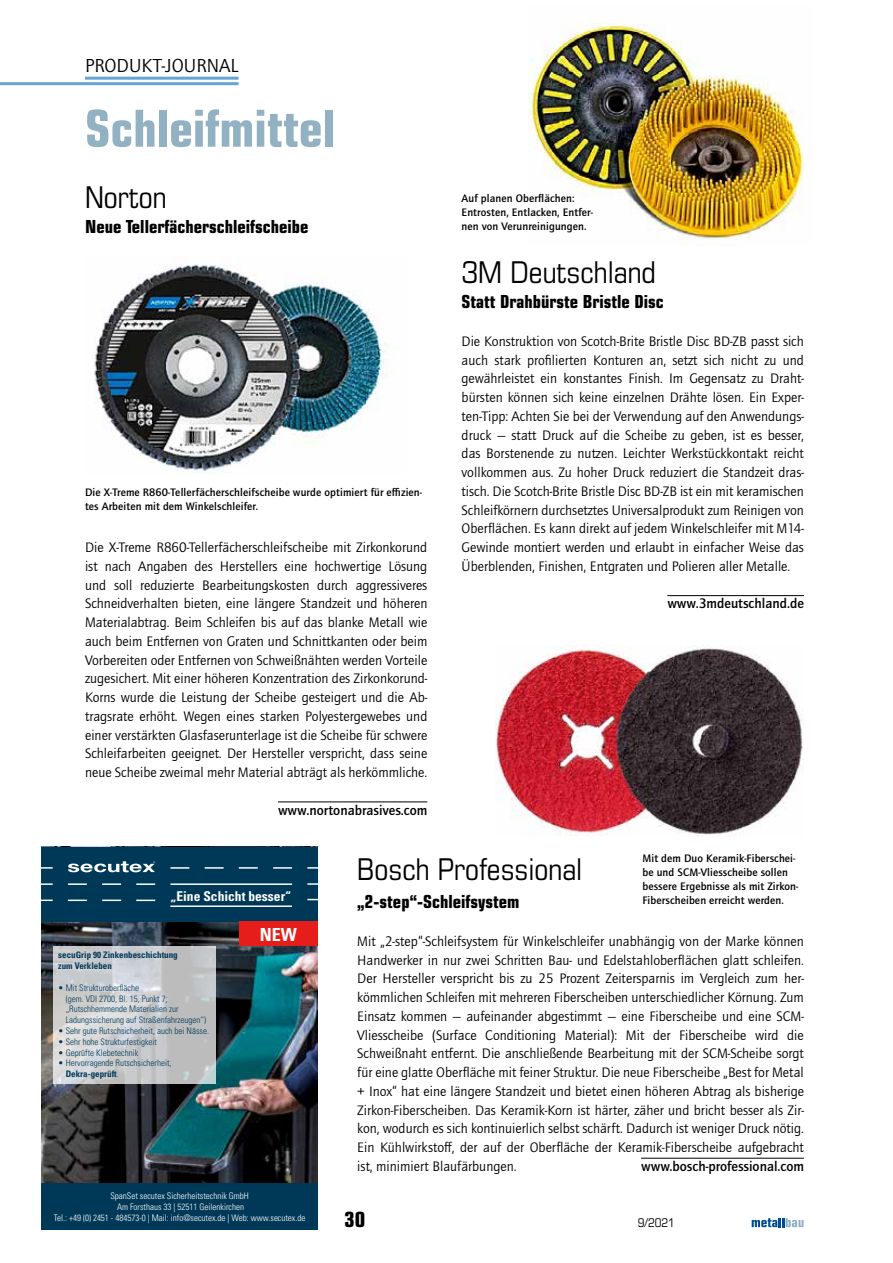
<style>
.page{position:relative;width:893px;height:1263px;background:#fff}
.page>*{position:absolute;margin:0;border:0;box-sizing:border-box;transform-origin:0 0}
.t1{font:700 condensed 51px "Eurostile LT Std";color:#92b1c2}
.t2{font:condensed 30px "Eurostile LT Std";color:#000}
.t3{font:700 condensed 21px "Eurostile LT Std";color:#000}
.t4{font:19.5px "Quay Sans ITC Std";color:#000}
.t5{font:700 condensed 18px "Eurostile LT Std";color:#000}
.t6{font:700 condensed 18px "Univers";color:#fff}
.t7{font:14.25px/18.8px "Quay Sans ITC Std";color:#000;text-align:justify}
.t8{font:500 14.25px "Quay Sans ITC Std";color:#000}
.t9{font:700 condensed 13.5px "Univers";color:#fff}
.t10{font:condensed 12px "Eurostile LT Std";color:#000}
.t11{font:500 11.25px/14.2px "Quay Sans ITC Std";letter-spacing:.01em;color:#000}
.t12{font:300 condensed 9px/10.8px "Univers";color:#003958}
.t13{font:300 condensed 9px/10.8px "Univers";color:#fff;text-align:center}
.t14{font:700 condensed 9px/10.8px "Univers";color:#00375a}
.s1{font-weight:700}
</style>
<div class="page">
<hr style="left:0;top:82px;width:239px;height:3px;background:#64a5d7">
<hr style="left:85px;top:77px;width:154px;height:3px;background:#64a5d7">
<svg style="left:752px;top:1218px;width:52px;height:9px"></svg>
<img style="left:41px;top:847px;width:277px;height:336px">
<div style="left:41px;top:1183px;width:277px;height:46px;background:#003958"></div>
<svg style="left:53px;top:946px;width:163px;height:137px;background:#cacbcd"></svg>
<div style="left:42px;top:847px;width:276px;height:75px;background:#003958"></div>
<svg style="left:273px;top:867px;width:19px;height:2px"></svg>
<svg style="left:68px;top:883px;width:19px;height:2px"></svg>
<svg style="left:68px;top:899px;width:19px;height:2px"></svg>
<svg style="left:307px;top:867px;width:11px;height:2px"></svg>
<svg style="left:102px;top:883px;width:19px;height:2px"></svg>
<svg style="left:102px;top:899px;width:19px;height:2px"></svg>
<svg style="left:136px;top:883px;width:19px;height:2px"></svg>
<svg style="left:136px;top:900px;width:19px;height:1px"></svg>
<svg style="left:170px;top:867px;width:19px;height:2px"></svg>
<svg style="left:205px;top:867px;width:19px;height:2px"></svg>
<svg style="left:239px;top:867px;width:19px;height:2px"></svg>
<svg style="left:307px;top:883px;width:11px;height:2px"></svg>
<svg style="left:41px;top:867px;width:12px;height:2px"></svg>
<svg style="left:41px;top:883px;width:12px;height:2px"></svg>
<svg style="left:41px;top:899px;width:12px;height:2px"></svg>
<hr style="left:170px;top:883px;width:122px;height:2px;background:#fff">
<hr style="left:170px;top:905px;width:122px;height:2px;background:#fff">
<svg style="left:68px;top:861px;width:87px;height:11px"></svg>
<div style="left:239px;top:922px;width:79px;height:24px;background:#e51e1c"></div>
<hr style="left:667px;top:595px;width:137px;height:1px;background:#000">
<img style="left:528px;top:23px;width:276px;height:223px">
<hr style="left:641px;top:1158px;width:163px;height:1px;background:#000">
<img style="left:496px;top:646px;width:308px;height:190px">
<hr style="left:278px;top:801px;width:149px;height:1px;background:#000">
<img style="left:94px;top:264px;width:296px;height:209px">
<h3 class="t4" style="left:85px;top:55px;width:155px">PRODUKT-JOURNAL</h3>
<h1 class="t1" style="left:85px;top:98px;width:251px">Schleifmittel</h1>
<h2 class="t2" style="left:85px;top:180px;width:83px">Norton</h2>
<p class="t5" style="left:85px;top:216px;width:225px">Neue Tellerfächerschleifscheibe</p>
<p class="t11" style="left:85px;top:485px;width:338px">Die X-Treme R860-Tellerfächerschleifscheibe wurde optimiert für effizien&shy;tes Arbeiten mit dem Winkelschleifer.</p>
<p class="t7" style="left:85px;top:538px;width:344px">Die X-Treme R860-Tellerfächerschleifscheibe mit Zirkonkorund ist nach Angaben des Herstellers eine hochwertige Lösung und soll reduzierte Bearbeitungskosten durch aggressiveres Schneidverhalten bieten, eine längere Standzeit und höheren Materialabtrag. Beim Schleifen bis auf das blanke Metall wie auch beim Entfernen von Graten und Schnittkanten oder beim Vorbereiten oder Entfernen von Schweißnähten werden Vorteile zugesichert. Mit einer höheren Konzentration des Zirkonkorund-Korns wurde die Leistung der Scheibe gesteigert und die Ab&shy;tragsrate erhöht. Wegen eines starken Polyestergewebes und einer verstärkten Glasfaserunterlage ist die Scheibe für schwere Schleifarbeiten geeignet. Der Hersteller verspricht, dass seine neue Scheibe zweimal mehr Material abträgt als herkömmliche.</p>
<p class="t8" style="left:278px;top:802px;width:151px">www.nortonabrasives.com</p>
<p class="t11" style="left:462px;top:191px;width:133px">Auf planen Oberflächen:<br>Entrosten, Entlacken, Entfer&shy;nen von Verunreinigungen.</p>
<h2 class="t2" style="left:462px;top:255px;width:196px">3M Deutschland</h2>
<p class="t5" style="left:462px;top:291px;width:204px">Statt Drahbürste Bristle Disc</p>
<p class="t7" style="left:462px;top:332px;width:344px">Die Konstruktion von Scotch-Brite Bristle Disc BD-ZB passt sich auch stark profilierten Konturen an, setzt sich nicht zu und gewährleistet ein konstantes Finish. Im Gegensatz zu Draht&shy;bürsten können sich keine einzelnen Drähte lösen. Ein Exper&shy;ten-Tipp: Achten Sie bei der Verwendung auf den Anwendungs&shy;druck — statt Druck auf die Scheibe zu geben, ist es besser, das Borstenende zu nutzen. Leichter Werkstückkontakt reicht vollkommen aus. Zu hoher Druck reduziert die Standzeit dras&shy;tisch. Die Scotch-Brite Bristle Disc BD-ZB ist ein mit keramischen Schleifkörnern durchsetztes Universalprodukt zum Reinigen von Oberflächen. Es kann direkt auf jedem Winkelschleifer mit M14- Gewinde montiert werden und erlaubt in einfacher Weise das Überblenden, Finishen, Entgraten und Polieren aller Metalle.</p>
<p class="t8" style="left:667px;top:596px;width:138px">www.3mdeutschland.de</p>
<p class="t9" style="left:170px;top:887px;width:122px">„Eine Schicht besser“</p>
<p class="t6" style="left:260px;top:923px;width:39px">NEW</p>
<p class="t14" style="left:58px;top:950px;width:121px">secuGrip 90 Zinkenbeschichtung zum Verkleben</p>
<p class="t12" style="left:66px;top:982px;width:142px;text-indent:-7px">• Mit Strukturoberfläche<br>(gem. VDI 2700, Bl. 15, Punkt 7; „Rutschhemmende Materialien zur Ladungssicherung auf Straßenfahrzeugen“)</p>
<p class="t12" style="left:58px;top:1025px;width:152px">• Sehr gute Rutschsicherheit, auch bei Nässe.</p>
<p class="t12" style="left:58px;top:1036px;width:100px">• Sehr hohe Strukturfestigkeit</p>
<p class="t12" style="left:58px;top:1047px;width:81px">• Geprüfte Klebetechnik</p>
<p class="t12" style="left:66px;top:1058px;width:107px;text-indent:-7px">• Hervorragende Rutschsicherheit,<br><span class="s1">Dekra-geprüft</span>.</p>
<p class="t13" style="left:54px;top:1190px;width:253px">SpanSet secutex Sicherheitstechnik GmbH<br>Am Forsthaus 33 | 52511 Geilenkirchen<br>Tel.: +49 (0) 2451 - 484573-0 | Mail: info@secutex.de | Web: www.secutex.de</p>
<h2 class="t2" style="left:357px;top:852px;width:227px">Bosch Professional</h2>
<p class="t5" style="left:357px;top:891px;width:164px">„2-step“-Schleifsystem</p>
<p class="t11" style="left:642px;top:851px;width:157px">Mit dem Duo Keramik-Fiberschei&shy;be und SCM-Vliesscheibe sollen bessere Ergebnisse als mit Zirkon-Fiberscheiben erreicht werden.</p>
<p class="t7" style="left:357px;top:932px;width:448px">Mit „2-step“-Schleifsystem für Winkelschleifer unabhängig von der Marke können Handwerker in nur zwei Schritten Bau- und Edelstahloberflächen glatt schleifen.<br>Der Hersteller verspricht bis zu 25 Prozent Zeitersparnis im Vergleich zum her&shy;kömmlichen Schleifen mit mehreren Fiberscheiben unterschiedlicher Körnung. Zum Einsatz kommen — aufeinander abgestimmt — eine Fiberscheibe und eine SCM-Vliesscheibe (Surface Conditioning Material): Mit der Fiberscheibe wird die Schweißnaht entfernt. Die anschließende Bearbeitung mit der SCM-Scheibe sorgt für eine glatte Oberfläche mit feiner Struktur. Die neue Fiberscheibe „Best for Metal + Inox“ hat eine längere Standzeit und bietet einen höheren Abtrag als bisherige Zirkon-Fiberscheiben. Das Keramik-Korn ist härter, zäher und bricht besser als Zir&shy;kon, wodurch es sich kontinuierlich selbst schärft. Dadurch ist weniger Druck nötig.<br>Ein Kühlwirkstoff, der auf der Oberfläche der Keramik-Fiberscheibe aufgebracht ist, minimiert Blaufärbungen.</p>
<p class="t8" style="left:641px;top:1158px;width:164px">www.bosch-professional.com</p>
<h3 class="t3" style="left:344px;top:1206px;width:22px">30</h3>
<p class="t10" style="left:638px;top:1216px;width:38px">9/2021</p>
</div>
